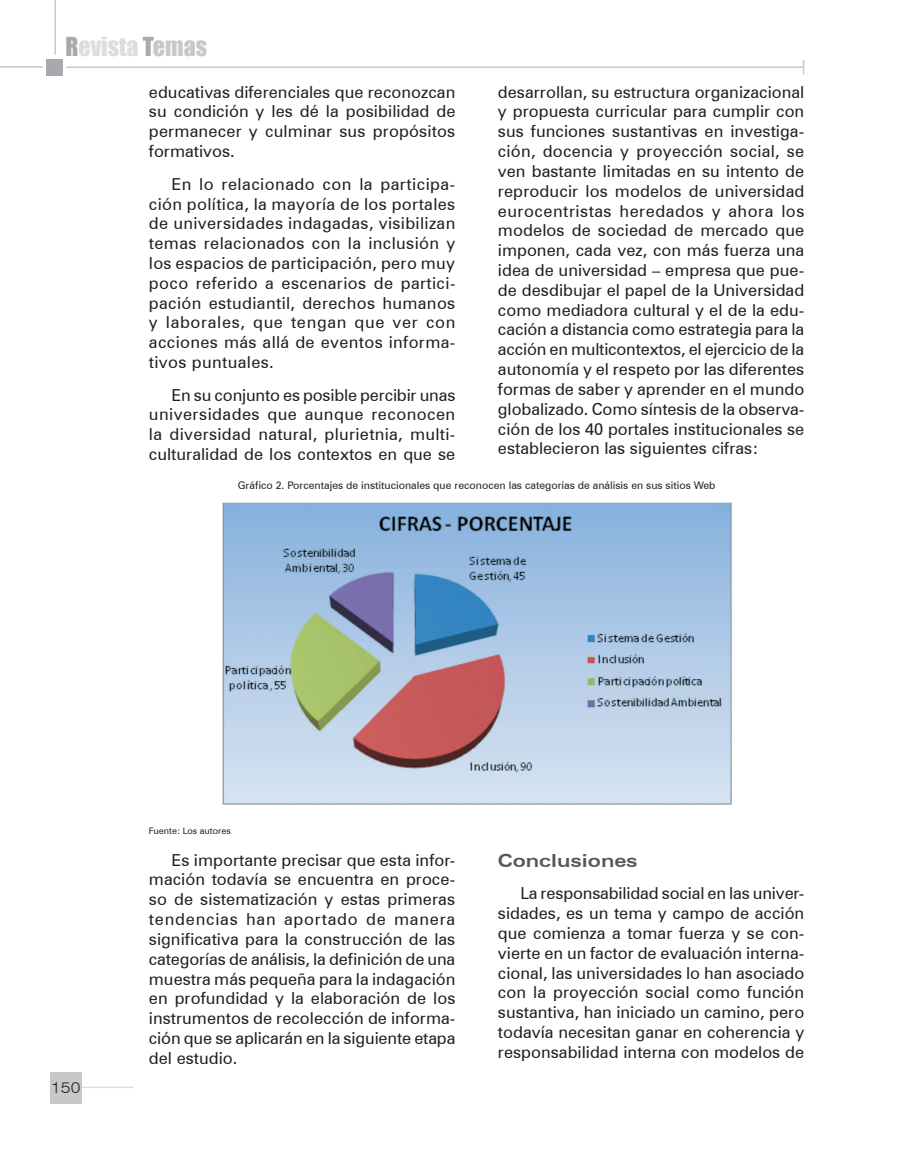
<style>
.page{position:relative;width:915px;height:1149px;background:#fff}
.page>*{position:absolute;margin:0;border:0;box-sizing:border-box;transform-origin:0 0}
.t1{font:24px "Impact";color:#dcdddf}
.t2{font:700 expanded 18px "Zurich BT";color:#57585a}
.t3{font:16.5px/19.8px "Zurich BT";color:#231f20;text-align:justify}
.t4{font:300 expanded 15px "Swiss 721 BT";color:#231f20}
.t5{font:10.5px "Zurich BT";color:#231f20}
.t6{font:9px "Zurich BT";color:#231f20}
.s1{color:#a8a9ad}
.s2{color:#c7c8ca}
</style>
<div class="page">
<hr style="left:67px;top:1086px;width:66px;height:1px;background:#dcdddf">
<div style="left:50px;top:1071px;width:31px;height:32px;background:#c7c8ca"></div>
<hr style="left:66px;top:66px;width:736px;height:2px;background:#c7c8ca">
<hr style="left:0;top:66px;width:43px;height:2px;background:#c7c8ca">
<div style="left:46px;top:59px;width:17px;height:17px;background:#a8a9ad"></div>
<hr style="left:54px;top:0;width:2px;height:54px;background:#c7c8ca">
<svg style="left:802px;top:60px;width:2px;height:14px"></svg>
<img style="left:222px;top:502px;width:509px;height:302px">
<h1 class="t1" style="left:66px;top:28px;width:143px"><span class="s1">R</span>evista <span class="s1">T</span><span class="s2">emas</span></h1>
<p class="t3" style="left:149px;top:81px;width:308px">educativas diferenciales que reconozcan su condición y les dé la posibilidad de permanecer y culminar sus propósitos formativos.</p>
<p class="t3" style="left:149px;top:173px;width:308px;text-indent:23px">En lo relacionado con la participa&shy;ción política, la mayoría de los portales de universidades indagadas, visibilizan temas relacionados con la inclusión y los espacios de participación, pero muy poco referido a escenarios de partici&shy;pación estudiantil, derechos humanos y laborales, que tengan que ver con acciones más allá de eventos informa&shy;tivos puntuales.</p>
<p class="t3" style="left:149px;top:384px;width:308px;text-indent:23px">En su conjunto es posible percibir unas universidades que aunque reconocen la diversidad natural, plurietnia, multi&shy;culturalidad de los contextos en que se</p>
<p class="t3" style="left:497px;top:81px;width:308px">desarrollan, su estructura organizacional y propuesta curricular para cumplir con sus funciones sustantivas en investiga&shy;ción, docencia y proyección social, se ven bastante limitadas en su intento de reproducir los modelos de universidad eurocentristas heredados y ahora los modelos de sociedad de mercado que imponen, cada vez, con más fuerza una idea de universidad – empresa que pue&shy;de desdibujar el papel de la Universidad como mediadora cultural y el de la edu&shy;cación a distancia como estrategia para la acción en multicontextos, el ejercicio de la autonomía y el respeto por las diferentes formas de saber y aprender en el mundo globalizado. Como síntesis de la observa&shy;ción de los 40 portales institucionales se establecieron las siguientes cifras:</p>
<p class="t5" style="left:238px;top:477px;width:479px">Gráfico 2. Porcentajes de institucionales que reconocen las categorías de análisis en sus sitios Web</p>
<p class="t6" style="left:149px;top:824px;width:83px">Fuente: Los autores</p>
<p class="t4" style="left:51px;top:1078px;width:31px">150</p>
<p class="t3" style="left:149px;top:848px;width:308px;text-indent:23px">Es importante precisar que esta infor&shy;mación todavía se encuentra en proce&shy;so de sistematización y estas primeras tendencias han aportado de manera significativa para la construcción de las categorías de análisis, la definición de una muestra más pequeña para la indagación en profundidad y la elaboración de los instrumentos de recolección de informa&shy;ción que se aplicarán en la siguiente etapa del estudio.</p>
<p class="t2" style="left:497px;top:849px;width:141px">Conclusiones</p>
<p class="t3" style="left:497px;top:882px;width:308px;text-indent:23px">La responsabilidad social en las univer&shy;sidades, es un tema y campo de acción que comienza a tomar fuerza y se con&shy;vierte en un factor de evaluación interna&shy;cional, las universidades lo han asociado con la proyección social como función sustantiva, han iniciado un camino, pero todavía necesitan ganar en coherencia y responsabilidad interna con modelos de</p>
</div>
